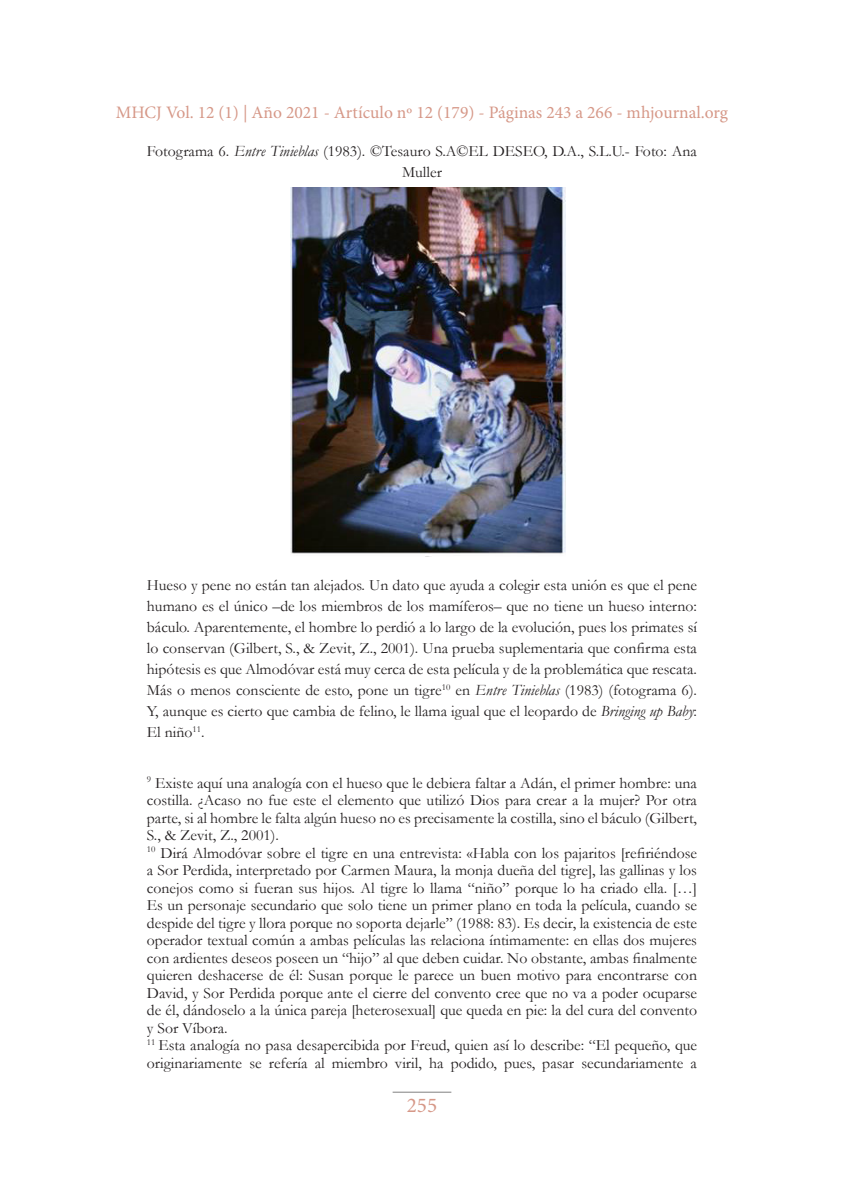
<style>
.page{position:relative;width:844px;height:1191px;background:#fff}
.page>*{position:absolute;margin:0;border:0;box-sizing:border-box;transform-origin:0 0}
.t1{font:21px "Minion Pro";color:#d69888}
.t2{font:17.5px "Minion Pro";color:#d69888}
.Cita_al_pie{font:15.75px/17.5px "Garamond";color:#231f20;text-align:justify}
.Texto_independiente{font:15.75px/21px "Garamond";color:#231f20;text-align:justify}
.Tablas__figuras__fue{font:15.75px/21px "Garamond";color:#231f20;text-align:center}
.s1{font-style:italic}
</style>
<div class="page">
<hr style="left:392px;top:1091px;width:59px;height:1px;background:#808080">
<img style="left:290px;top:187px;width:276px;height:367px">
<p class="t2" style="left:116px;top:100px;width:613px">MHCJ Vol. 12 (1) | Año 2021 - Artículo nº 12 (179) - Páginas 243 a 266 - mhjournal.org</p>
<p class="Tablas__figuras__fue" style="left:147px;top:140px;width:551px">Fotograma 6. <span class="s1">Entre Tinieblas</span> (1983). ©Tesauro S.A©EL DESEO, D.A., S.L.U.- Foto: Ana<br>Muller</p>
<p class="Texto_independiente" style="left:147px;top:574px;width:551px">Hueso y pene no están tan alejados. Un dato que ayuda a colegir esta unión es que el pene humano es el único –de los miembros de los mamíferos– que no tiene un hueso interno: báculo. Aparentemente, el hombre lo perdió a lo largo de la evolución, pues los primates sí lo conservan (Gilbert, S., &amp; Zevit, Z., 2001). Una prueba suplementaria que confirma esta hipótesis es que Almodóvar está muy cerca de esta película y de la problemática que rescata.<br>Más o menos consciente de esto, pone un tigre<sup>10</sup> en <span class="s1">Entre Tinieblas</span> (1983) (fotograma 6).<br>Y, aunque es cierto que cambia de felino, le llama igual que el leopardo de <span class="s1">Bringing up Baby</span>:<br>El niño<sup>11</sup>.</p>
<p class="Cita_al_pie" style="left:147px;top:773px;width:551px"><sup>9</sup> Existe aquí una analogía con el hueso que le debiera faltar a Adán, el primer hombre: una costilla. ¿Acaso no fue este el elemento que utilizó Dios para crear a la mujer? Por otra parte, si al hombre le falta algún hueso no es precisamente la costilla, sino el báculo (Gilbert, S., &amp; Zevit, Z., 2001).</p>
<p class="Cita_al_pie" style="left:147px;top:843px;width:551px"><sup>10</sup> Dirá Almodóvar sobre el tigre en una entrevista: «Habla con los pajaritos [refiriéndose a Sor Perdida, interpretado por Carmen Maura, la monja dueña del tigre], las gallinas y los conejos como si fueran sus hijos. Al tigre lo llama “niño” porque lo ha criado ella. […] Es un personaje secundario que solo tiene un primer plano en toda la película, cuando se despide del tigre y llora porque no soporta dejarle” (1988: 83). Es decir, la existencia de este operador textual común a ambas películas las relaciona íntimamente: en ellas dos mujeres con ardientes deseos poseen un “hijo” al que deben cuidar. No obstante, ambas finalmente quieren deshacerse de él: Susan porque le parece un buen motivo para encontrarse con David, y Sor Perdida porque ante el cierre del convento cree que no va a poder ocuparse de él, dándoselo a la única pareja [heterosexual] que queda en pie: la del cura del convento y Sor Víbora.</p>
<p class="Cita_al_pie" style="left:147px;top:1036px;width:551px"><sup>11</sup> Esta analogía no pasa desapercibida por Freud, quien así lo describe: “El pequeño, que originariamente se refería al miembro viril, ha podido, pues, pasar secundariamente a</p>
<h1 class="t1" style="left:407px;top:1091px;width:32px">255</h1>
</div>
